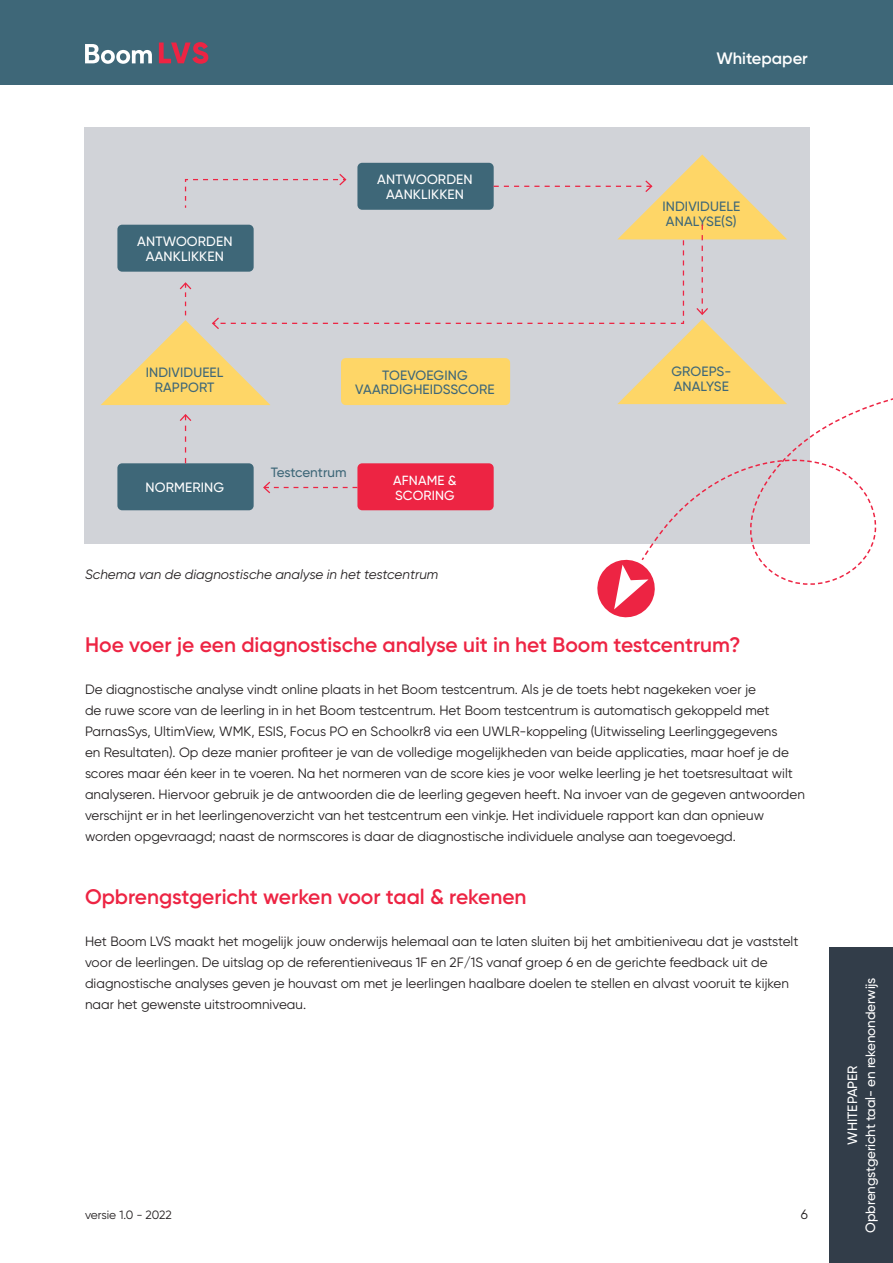
<style>
.page{position:relative;width:893px;height:1263px;background:#fff}
.page>*{position:absolute;margin:0;border:0;box-sizing:border-box;transform-origin:0 0}
.t1{font:600 21px "Gilroy";color:#ed2443}
.t2{font:600 16.5px "Gilroy";color:#fff}
.t3{font:13.5px/21px "Gilroy";color:#231f20}
.t4{font:500 13.5px/14.9px "Gilroy";letter-spacing:.005em;color:#fff;text-align:center}
.t5{font:500 13.5px/14.9px "Gilroy";letter-spacing:.01em;color:#3e6778;text-align:center}
.t6{font:italic 13.5px "Gilroy";color:#231f20}
.t7{font:500 13.2px/14.9px "Gilroy";letter-spacing:.01em;color:#fff}
.t8{font:12px "Gilroy";letter-spacing:-.01em;color:#231f20}
</style>
<div class="page">
<div style="left:0;top:0;width:893px;height:85px;background:#3e6778"></div>
<div style="left:84px;top:127px;width:725px;height:416px;background:#d1d3d8"></div>
<div style="left:829px;top:947px;width:64px;height:316px;background:#323d49"></div>
<svg style="left:85px;top:44px;width:67px;height:20px"></svg>
<svg style="left:159px;top:42px;width:49px;height:22px"></svg>
<svg style="left:101px;top:155px;width:792px;height:463px"></svg>
<p class="t2" style="left:717px;top:48px;width:93px">Whitepaper</p>
<p class="t4" style="left:137px;top:234px;width:97px">ANTWOORDEN<br>AANKLIKKEN</p>
<p class="t4" style="left:377px;top:172px;width:97px">ANTWOORDEN<br>AANKLIKKEN</p>
<p class="t5" style="left:662px;top:199px;width:79px;text-align:left">INDIVIDUELE<br>ANALYSE(S)</p>
<p class="t5" style="left:146px;top:365px;width:79px">INDIVIDUEEL<br>RAPPORT</p>
<p class="t5" style="left:355px;top:367px;width:141px">TOEVOEGING<br>VAARDIGHEIDSSCORE</p>
<p class="t5" style="left:671px;top:364px;width:61px;text-align:left">GROEPS-<br>ANALYSE</p>
<p class="t5" style="left:271px;top:465px;width:77px">Testcentrum</p>
<p class="t4" style="left:146px;top:480px;width:80px">NORMERING</p>
<p class="t7" style="left:393px;top:472px;width:65px">AFNAME &amp;<br>SCORING</p>
<p class="t6" style="left:85px;top:566px;width:355px">Schema van de diagnostische analyse in het testcentrum</p>
<h1 class="t1" style="left:85px;top:631px;width:657px">Hoe voer je een diagnostische analyse uit in het Boom testcentrum?</h1>
<p class="t3" style="left:85px;top:678px;width:721px">De diagnostische analyse vindt online plaats in het Boom testcentrum. Als je de toets hebt nagekeken voer je<br>de ruwe score van de leerling in in het Boom testcentrum. Het Boom testcentrum is automatisch gekoppeld met ParnasSys, UltimView, WMK, ESIS, Focus PO en Schoolkr8 via een UWLR-koppeling (Uitwisseling Leerlinggegevens<br>en Resultaten). Op deze manier profiteer je van de volledige mogelijkheden van beide applicaties, maar hoef je de scores maar één keer in te voeren. Na het normeren van de score kies je voor welke leerling je het toetsresultaat wilt analyseren. Hiervoor gebruik je de antwoorden die de leerling gegeven heeft. Na invoer van de gegeven antwoorden verschijnt er in het leerlingenoverzicht van het testcentrum een vinkje. Het individuele rapport kan dan opnieuw worden opgevraagd; naast de normscores is daar de diagnostische individuele analyse aan toegevoegd.</p>
<h1 class="t1" style="left:85px;top:883px;width:443px">Opbrengstgericht werken voor taal &amp; rekenen</h1>
<p class="t3" style="left:85px;top:930px;width:715px">Het Boom LVS maakt het mogelijk jouw onderwijs helemaal aan te laten sluiten bij het ambitieniveau dat je vaststelt voor de leerlingen. De uitslag op de referentieniveaus 1F en 2F/1S vanaf groep 6 en de gerichte feedback uit de diagnostische analyses geven je houvast om met je leerlingen haalbare doelen te stellen en alvast vooruit te kijken naar het gewenste uitstroomniveau.</p>
<p class="t8" style="left:85px;top:1207px;width:88px">versie 1.0 - 2022</p>
<p class="t3" style="left:801px;top:1203px;width:9px">6</p>
<p class="t4" style="left:843px;top:1233px;width:257px;line-height:18px;rotate:-90deg">WHITEPAPER<br>Opbrengstgericht taal- en rekenonderwijs</p>
</div>
